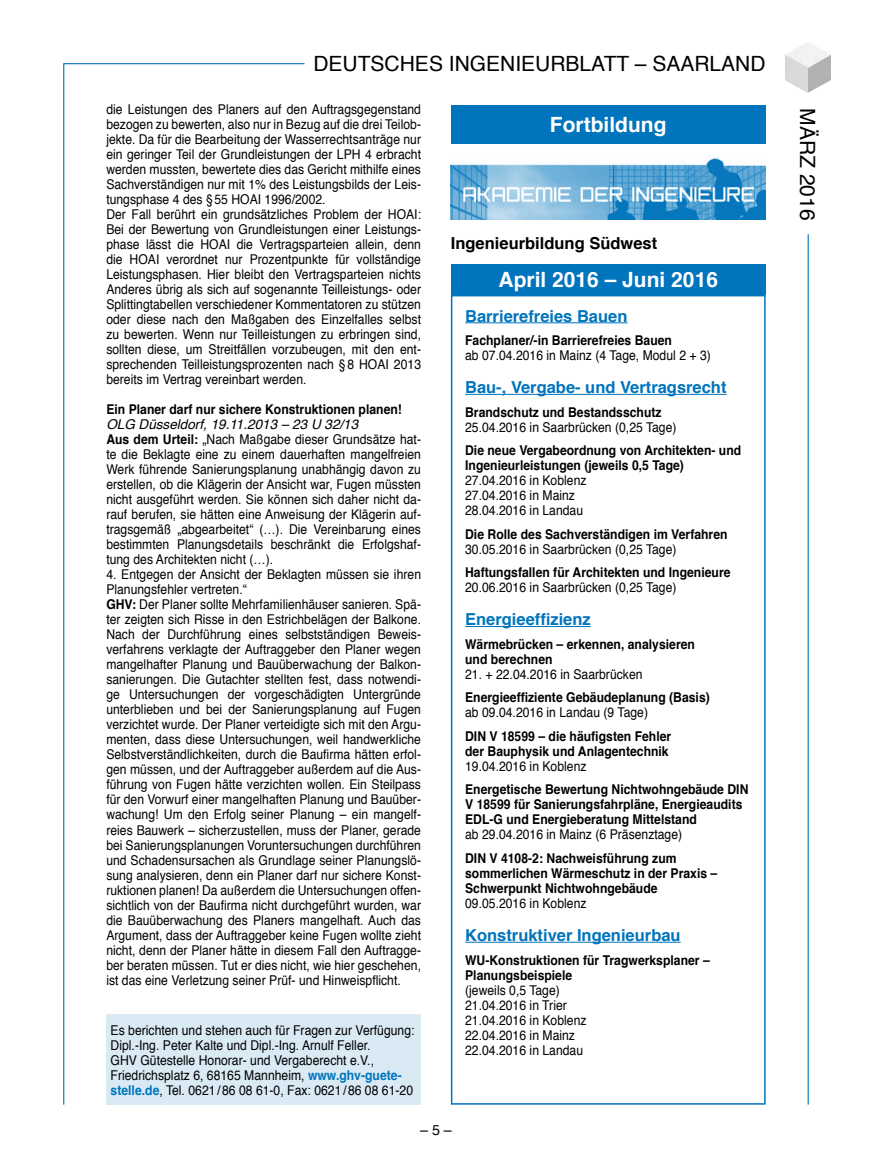
<style>
.page{position:relative;width:872px;height:1170px;background:#fff}
.page>*{position:absolute;margin:0;border:0;box-sizing:border-box;transform-origin:0 0}
.t1{font:21px "Helvetica";color:#000}
.t2{font:700 21px "Helvetica";color:#fff}
.t3{font:700 16.5px "Helvetica";color:#0074bc}
.t4{font:700 16.5px "Helvetica";color:#000}
.t5{font:14.25px "Helvetica";color:#000}
.t6{font:13.5px/15px "Helvetica";color:#000;scale:.9 1}
.t7{font:700 13.5px/15px "Helvetica";color:#000;scale:.9 1}
.s1{font-style:italic}
.s2{font-weight:700}
.s3{font-weight:700;color:#0074bc}
</style>
<div class="page">
<img style="left:785px;top:43px;width:46px;height:50px">
<hr style="left:807px;top:234px;width:1px;height:870px;background:#0074bc">
<svg style="left:63px;top:63px;width:243px;height:1042px"></svg>
<div style="left:106px;top:1014px;width:315px;height:90px;background:#d9eaf5"></div>
<hr style="left:465px;top:322px;width:162px;height:1px;background:#0074bc">
<hr style="left:465px;top:394px;width:261px;height:1px;background:#0074bc">
<hr style="left:465px;top:626px;width:126px;height:1px;background:#0074bc">
<hr style="left:465px;top:941px;width:215px;height:1px;background:#0074bc">
<div style="left:451px;top:295px;width:314px;height:809px;border:2px solid #0074bc"></div>
<div style="left:451px;top:264px;width:314px;height:31px;background:#0074bc"></div>
<img style="left:451px;top:156px;width:314px;height:63px">
<div style="left:451px;top:105px;width:314px;height:39px;background:#0074bc"></div>
<h1 class="t1" style="left:313px;top:47px;width:454px">DEUTSCHES INGENIEURBLATT – SAARLAND</h1>
<p class="t6" style="left:106px;top:102px;width:351px">die Leistungen des Planers auf den Auftragsgegenstand</p>
<h1 class="t1" style="left:824px;top:108px;width:114px;rotate:90deg">MÄRZ 2016</h1>
<h1 class="t2" style="left:550px;top:108px;width:118px">Fortbildung</h1>
<p class="t6" style="left:106px;top:117px;width:351px">bezogen zu bewerten, also nur in Bezug auf die drei Teilob&shy;jekte. Da für die Bearbeitung der Wasserrechtsanträge nur ein geringer Teil der Grundleistungen der LPH 4 erbracht werden mussten, bewertete dies das Gericht mithilfe eines Sachverständigen nur mit 1% des Leistungsbilds der Leis&shy;tungsphase 4 des §55 HOAI 1996/2002.<br>Der Fall berührt ein grundsätzliches Problem der HOAI:<br>Bei der Bewertung von Grundleistungen einer Leistungs&shy;phase lässt die HOAI die Vertragsparteien allein, denn die HOAI verordnet nur Prozentpunkte für vollständige Leistungsphasen. Hier bleibt den Vertragsparteien nichts Anderes übrig als sich auf sogenannte Teilleistungs- oder Splittingtabellen verschiedener Kommentatoren zu stützen oder diese nach den Maßgaben des Einzelfalles selbst zu bewerten. Wenn nur Teilleistungen zu erbringen sind, sollten diese, um Streitfällen vorzubeugen, mit den ent&shy;sprechenden Teilleistungsprozenten nach §8 HOAI 2013 bereits im Vertrag vereinbart werden.</p>
<p class="t7" style="left:106px;top:402px;width:330px">Ein Planer darf nur sichere Konstruktionen planen!</p>
<p class="t6" style="left:106px;top:417px;width:351px"><span class="s1">OLG Düsseldorf, 19.11.2013 – 23 U 32/13<br></span><span class="s2">Aus dem Urteil:</span> „Nach Maßgabe dieser Grundsätze hat&shy;te die Beklagte eine zu einem dauerhaften mangelfreien Werk führende Sanierungsplanung unabhängig davon zu erstellen, ob die Klägerin der Ansicht war, Fugen müssten nicht ausgeführt werden. Sie können sich daher nicht da&shy;rauf berufen, sie hätten eine Anweisung der Klägerin auf&shy;tragsgemäß „abgearbeitet“ (…). Die Vereinbarung eines bestimmten Planungsdetails beschränkt die Erfolgshaf&shy;tung des Architekten nicht (…).</p>
<p class="t6" style="left:106px;top:567px;width:351px">4. Entgegen der Ansicht der Beklagten müssen sie ihren Planungsfehler vertreten.“<br><span class="s2">GHV:</span> Der Planer sollte Mehrfamilienhäuser sanieren. Spä&shy;ter zeigten sich Risse in den Estrichbelägen der Balkone.<br>Nach der Durchführung eines selbstständigen Beweis&shy;verfahrens verklagte der Auftraggeber den Planer wegen mangelhafter Planung und Bauüberwachung der Balkon&shy;sanierungen. Die Gutachter stellten fest, dass notwendi&shy;ge Untersuchungen der vorgeschädigten Untergründe unterblieben und bei der Sanierungsplanung auf Fugen verzichtet wurde. Der Planer verteidigte sich mit den Argu&shy;menten, dass diese Untersuchungen, weil handwerkliche Selbstverständlichkeiten, durch die Baufirma hätten erfol&shy;gen müssen, und der Auftraggeber außerdem auf die Aus&shy;führung von Fugen hätte verzichten wollen. Ein Steilpass für den Vorwurf einer mangelhaften Planung und Bauüber&shy;wachung! Um den Erfolg seiner Planung – ein mangelf&shy;reies Bauwerk – sicherzustellen, muss der Planer, gerade bei Sanierungsplanungen Voruntersuchungen durchführen und Schadensursachen als Grundlage seiner Planungslö&shy;sung analysieren, denn ein Planer darf nur sichere Konst&shy;ruktionen planen! Da außerdem die Untersuchungen offen&shy;sichtlich von der Baufirma nicht durchgeführt wurden, war die Bauüberwachung des Planers mangelhaft. Auch das Argument, dass der Auftraggeber keine Fugen wollte zieht nicht, denn der Planer hätte in diesem Fall den Auftragge&shy;ber beraten müssen. Tut er dies nicht, wie hier geschehen, ist das eine Verletzung seiner Prüf- und Hinweispflicht.</p>
<p class="t6" style="left:111px;top:1022px;width:339px">Es berichten und stehen auch für Fragen zur Verfügung:<br>Dipl.-Ing. Peter Kalte und Dipl.-Ing. Arnulf Feller.<br>GHV Gütestelle Honorar- und Vergaberecht e.V., Friedrichsplatz 6, 68165 Mannheim, <span class="s3">www.ghv-guete&shy;stelle.de</span>, Tel. 0621/86 08 61-0, Fax: 0621/86 08 61-20</p>
<p class="t4" style="left:451px;top:230px;width:208px">Ingenieurbildung Südwest</p>
<h1 class="t2" style="left:498px;top:263px;width:221px">April 2016 – Juni 2016</h1>
<p class="t3" style="left:465px;top:302px;width:164px">Barrierefreies Bauen</p>
<p class="t7" style="left:465px;top:333px;width:231px">Fachplaner/-in Barrierefreies Bauen</p>
<p class="t6" style="left:465px;top:348px;width:274px">ab 07.04.2016 in Mainz (4 Tage, Modul 2 + 3)</p>
<p class="t3" style="left:465px;top:374px;width:263px">Bau-, Vergabe- und Vertragsrecht</p>
<p class="t7" style="left:465px;top:404px;width:220px">Brandschutz und Bestandsschutz</p>
<p class="t6" style="left:465px;top:420px;width:236px">25.04.2016 in Saarbrücken (0,25 Tage)</p>
<p class="t7" style="left:465px;top:443px;width:308px">Die neue Vergabeordnung von Architekten- und<br>Ingenieurleistungen (jeweils 0,5 Tage)</p>
<p class="t6" style="left:465px;top:473px;width:136px">27.04.2016 in Koblenz<br>27.04.2016 in Mainz<br>28.04.2016 in Landau</p>
<p class="t7" style="left:465px;top:526px;width:293px">Die Rolle des Sachverständigen im Verfahren</p>
<p class="t6" style="left:465px;top:542px;width:236px">30.05.2016 in Saarbrücken (0,25 Tage)</p>
<p class="t7" style="left:465px;top:565px;width:296px">Haftungsfallen für Architekten und Ingenieure</p>
<p class="t6" style="left:465px;top:580px;width:236px">20.06.2016 in Saarbrücken (0,25 Tage)</p>
<p class="t3" style="left:465px;top:606px;width:127px">Energieeffizienz</p>
<p class="t7" style="left:465px;top:636px;width:257px">Wärmebrücken – erkennen, analysieren und berechnen</p>
<p class="t6" style="left:465px;top:667px;width:199px">21. + 22.04.2016 in Saarbrücken</p>
<p class="t7" style="left:465px;top:690px;width:273px">Energieeffiziente Gebäudeplanung (Basis)</p>
<p class="t6" style="left:465px;top:705px;width:205px">ab 09.04.2016 in Landau (9 Tage)</p>
<p class="t7" style="left:465px;top:728px;width:230px">DIN V 18599 – die häufigsten Fehler der Bauphysik und Anlagentechnik</p>
<p class="t6" style="left:465px;top:759px;width:136px">19.04.2016 in Koblenz</p>
<p class="t7" style="left:465px;top:782px;width:316px">Energetische Bewertung Nichtwohngebäude DIN<br>V 18599 für Sanierungsfahrpläne, Energieaudits<br>EDL-G und Energieberatung Mittelstand</p>
<p class="t6" style="left:465px;top:827px;width:243px">ab 29.04.2016 in Mainz (6 Präsenztage)</p>
<p class="t7" style="left:465px;top:850px;width:282px">DIN V 4108-2: Nachweisführung zum sommerlichen Wärmeschutz in der Praxis –<br>Schwerpunkt Nichtwohngebäude</p>
<p class="t6" style="left:465px;top:896px;width:136px">09.05.2016 in Koblenz</p>
<p class="t3" style="left:465px;top:921px;width:217px">Konstruktiver Ingenieurbau</p>
<p class="t7" style="left:465px;top:952px;width:273px">WU-Konstruktionen für Tragwerksplaner –<br>Planungsbeispiele</p>
<p class="t6" style="left:465px;top:982px;width:136px">(jeweils 0,5 Tage)<br>21.04.2016 in Trier<br>21.04.2016 in Koblenz<br>22.04.2016 in Mainz<br>22.04.2016 in Landau</p>
<p class="t5" style="left:420px;top:1118px;width:33px">– 5 –</p>
</div>
